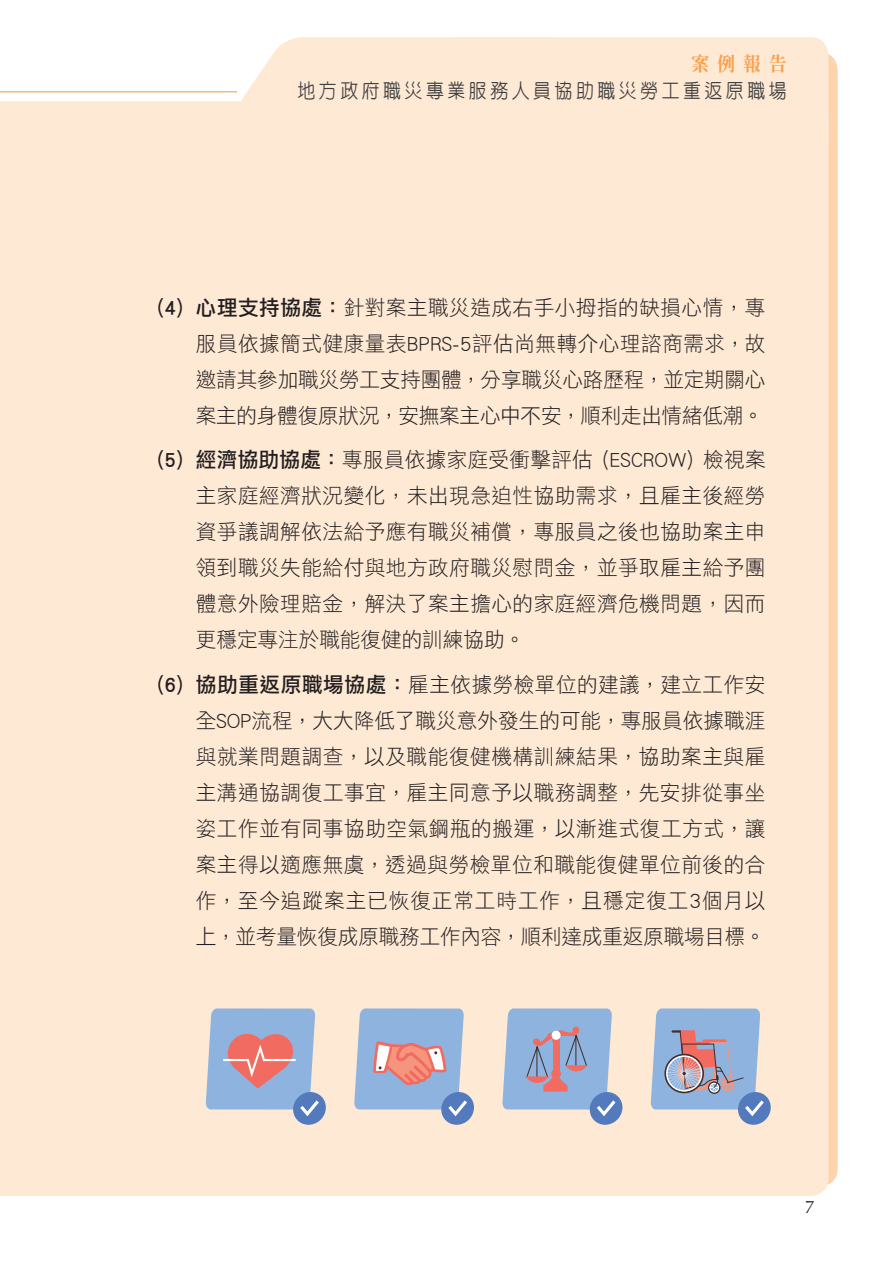
<style>
.page{position:relative;width:893px;height:1263px;background:#fff}
.page>*{position:absolute;margin:0;border:0;box-sizing:border-box;transform-origin:0 0}
.t1{font:21px/36px "DF Li Hei Std W3";letter-spacing:-.005em;color:#231f20;text-align:justify}
.t2{font:500 19.8px "AR Yuan B5";letter-spacing:.2em;color:#3e3e3f;scale:.9 1}
.t3{font:700 19.5px "Source Han Serif TC";color:#f89d4b;scale:.9 1}
.t4{font:18px "Optima";color:#231f20}
.s1{font-family:"DF Li Hei Std W5"}
</style>
<div class="page">
<div style="left:727px;top:52px;width:111px;height:1134px;background:#fdd4ae;border-radius:18px"></div>
<div style="left:0;top:101px;width:828px;height:1095px;background:#fee9d4"></div>
<svg style="left:234px;top:37px;width:219px;height:74px;background:#feebd9"></svg>
<div style="left:439px;top:37px;width:389px;height:121px;background:#fee9d4;border-radius:18px"></div>
<hr style="left:0;top:91px;width:237px;height:1px;background:#f89d4b">
<svg style="left:206px;top:1008px;width:120px;height:117px;background:#b4b1c6"></svg>
<svg style="left:651px;top:1008px;width:120px;height:117px;background:#abb3ca"></svg>
<svg style="left:502px;top:1008px;width:121px;height:117px;background:#a9b5cf"></svg>
<svg style="left:354px;top:1008px;width:120px;height:117px;background:#b3b7cc"></svg>
<p class="t3" style="left:691px;top:53px;width:107px">案例報告</p>
<p class="t2" style="left:298px;top:80px;width:545px">地方政府職災專業服務人員協助職災勞工重返原職場</p>
<p class="t1" style="left:196px;top:289px;width:571px;text-indent:-38px"><span class="s1">(4) 心理支持協處：</span>針對案主職災造成右手小拇指的缺損心情，專服員依據簡式健康量表BPRS-5評估尚無轉介心理諮商需求，故邀請其參加職災勞工支持團體，分享職災心路歷程，並定期關心案主的身體復原狀況，安撫案主心中不安，順利走出情緒低潮。</p>
<p class="t1" style="left:196px;top:441px;width:571px;text-indent:-38px"><span class="s1">(5) 經濟協助協處：</span>專服員依據家庭受衝擊評估 (ESCROW) 檢視案主家庭經濟狀況變化，未出現急迫性協助需求，且雇主後經勞資爭議調解依法給予應有職災補償，專服員之後也協助案主申領到職災失能給付與地方政府職災慰問金，並爭取雇主給予團體意外險理賠金，解決了案主擔心的家庭經濟危機問題，因而更穩定專注於職能復健的訓練協助。</p>
<p class="t1" style="left:196px;top:666px;width:571px;text-indent:-38px"><span class="s1">(6) 協助重返原職場協處：</span>雇主依據勞檢單位的建議，建立工作安全SOP流程，大大降低了職災意外發生的可能，專服員依據職涯與就業問題調查，以及職能復健機構訓練結果，協助案主與雇主溝通協調復工事宜，雇主同意予以職務調整，先安排從事坐姿工作並有同事協助空氣鋼瓶的搬運，以漸進式復工方式，讓案主得以適應無虞，透過與勞檢單位和職能復健單位前後的合作，至今追蹤案主已恢復正常工時工作，且穩定復工3個月以上，並考量恢復成原職務工作內容，順利達成重返原職場目標。</p>
<p class="t4" style="left:804px;top:1196px;width:12px">7</p>
</div>
